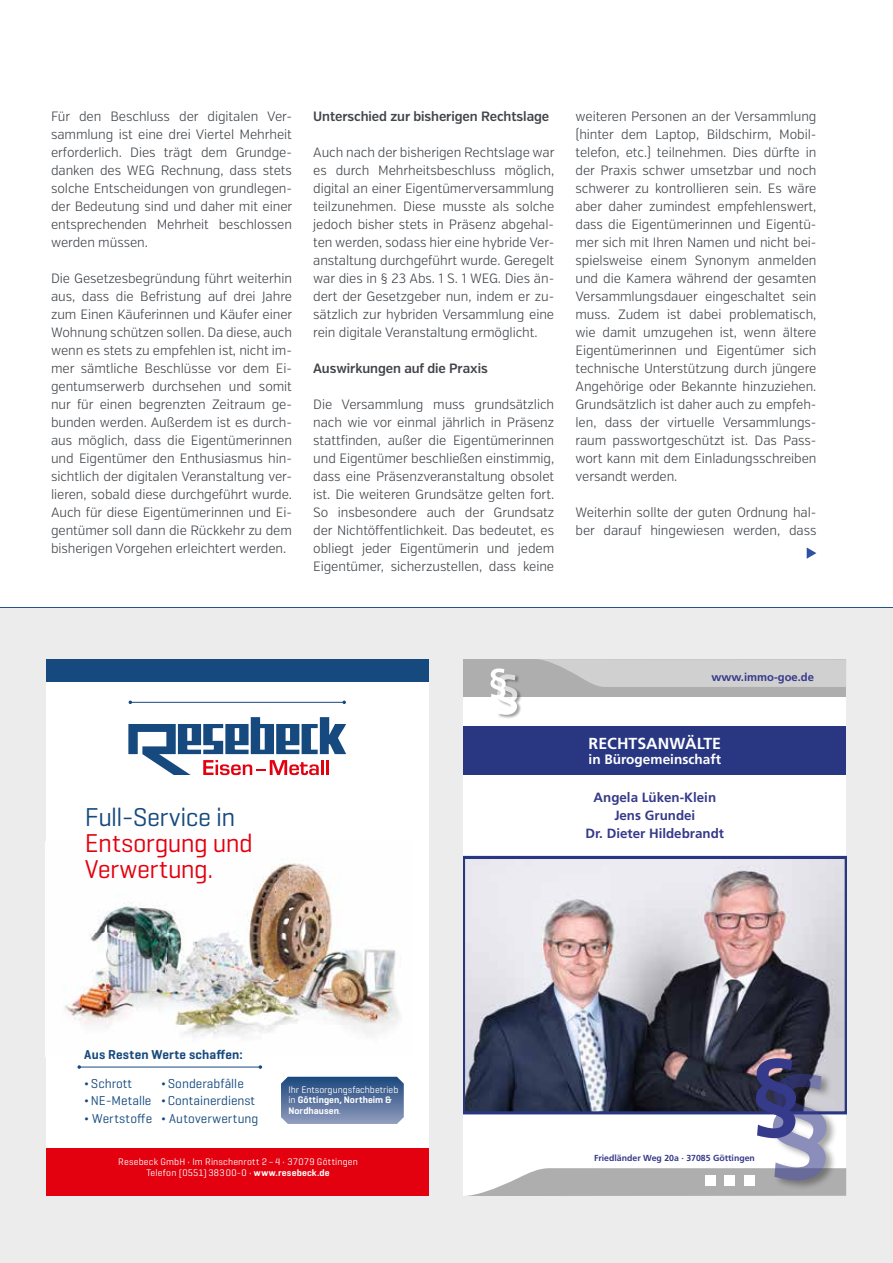
<style>
.page{position:relative;width:893px;height:1263px;background:#fff}
.page>*{position:absolute;margin:0;border:0;box-sizing:border-box;transform-origin:0 0}
.t1{font:26.25px/26.2px "Geogrotesque";letter-spacing:-.025em;color:#e3000f}
.t2{font:26.25px "Geogrotesque";letter-spacing:-.02em;color:#164a7e}
.t3{font:700 15.9px "Frutiger";color:#fff}
.t4{font:700 13.65px "Frutiger";color:#fff}
.t5{font:300 13.5px/18px "Verb Cond";letter-spacing:-.005em;color:#41454a;text-align:justify}
.t6{font:600 13.5px "Verb Cond";letter-spacing:-.005em;color:#41454a}
.t7{font:700 13.35px/18px "Frutiger";color:#363a8a;text-align:center}
.t8{font:13.2px/17.9px "Geogrotesque";color:#164a7e}
.t9{font:600 13.2px "Geogrotesque";letter-spacing:.015em;color:#164a7e}
.t10{font:700 11.25px "Frutiger";color:#363a8a}
.t11{font:9.6px/11.4px "Geogrotesque";letter-spacing:.015em;color:#fff;text-align:center}
.t12{font:600 9.6px/10.5px "Geogrotesque";letter-spacing:.005em;color:#fff}
.t13{font:700 8.7px "Frutiger";color:#363a8a}
.s1{font-weight:600}
.s2{font-weight:400}
</style>
<div class="page">
<div style="left:0;top:607px;width:893px;height:656px;background:#ececed"></div>
<div style="left:463px;top:659px;width:383px;height:537px;background:#fff"></div>
<img style="left:463px;top:856px;width:383px;height:202px">
<div style="left:463px;top:659px;width:383px;height:38px;background:#aeaeae"></div>
<svg style="left:539px;top:659px;width:307px;height:28px;background:#cbcbcb"></svg>
<div style="left:497px;top:673px;width:25px;height:45px;background:#1f1f1d;opacity:.7"></div>
<svg style="left:490px;top:668px;width:27px;height:47px"></svg>
<svg style="left:463px;top:1058px;width:383px;height:138px"></svg>
<div style="left:463px;top:726px;width:383px;height:48px;background:#293783"></div>
<div style="left:744px;top:1175px;width:11px;height:11px;background:#fff"></div>
<div style="left:724px;top:1175px;width:11px;height:11px;background:#fff"></div>
<div style="left:705px;top:1175px;width:10px;height:11px;background:#fff"></div>
<hr style="left:0;top:607px;width:893px;height:1px;background:#23528d">
<svg style="left:807px;top:547px;width:9px;height:12px"></svg>
<div style="left:46px;top:659px;width:383px;height:537px;background:#fff"></div>
<img style="left:63px;top:859px;width:337px;height:179px">
<svg style="left:281px;top:1077px;width:123px;height:47px;background:#59739e"></svg>
<svg style="left:128px;top:717px;width:218px;height:58px"></svg>
<hr style="left:321px;top:760px;width:3px;height:15px;background:#e3000f">
<hr style="left:326px;top:760px;width:3px;height:15px;background:#e3000f">
<hr style="left:130px;top:702px;width:214px;height:1px;background:#164a7e">
<svg style="left:342px;top:700px;width:4px;height:4px"></svg>
<div style="left:46px;top:659px;width:383px;height:22px;background:#164a7e"></div>
<hr style="left:79px;top:1066px;width:181px;height:1px;background:#164a7e">
<svg style="left:77px;top:1065px;width:4px;height:4px"></svg>
<div style="left:46px;top:1149px;width:383px;height:47px;background:#e3000f"></div>
<p class="t5" style="left:51px;top:108px;width:243px">Für den Beschluss der digitalen Ver&shy;sammlung ist eine drei Viertel Mehrheit erforderlich. Dies trägt dem Grundge&shy;danken des WEG Rechnung, dass stets solche Entscheidungen von grundlegen&shy;der Bedeutung sind und daher mit einer entsprechenden Mehrheit beschlossen werden müssen.</p>
<p class="t5" style="left:51px;top:270px;width:243px">Die Gesetzesbegründung führt weiterhin aus, dass die Befristung auf drei Jahre zum Einen Käuferinnen und Käufer einer Wohnung schützen sollen. Da diese, auch wenn es stets zu empfehlen ist, nicht im&shy;mer sämtliche Beschlüsse vor dem Ei&shy;gentumserwerb durchsehen und somit nur für einen begrenzten Zeitraum ge&shy;bunden werden. Außerdem ist es durch&shy;aus möglich, dass die Eigentümerinnen und Eigentümer den Enthusiasmus hin&shy;sichtlich der digitalen Veranstaltung ver&shy;lieren, sobald diese durchgeführt wurde.<br>Auch für diese Eigentümerinnen und Ei&shy;gentümer soll dann die Rückkehr zu dem bisherigen Vorgehen erleichtert werden.</p>
<p class="t6" style="left:313px;top:108px;width:238px">Unterschied zur bisherigen Rechtslage</p>
<p class="t5" style="left:313px;top:143px;width:243px">Auch nach der bisherigen Rechtslage war es durch Mehrheitsbeschluss möglich, digital an einer Eigentümerversammlung teilzunehmen. Diese musste als solche jedoch bisher stets in Präsenz abgehal&shy;ten werden, sodass hier eine hybride Ver&shy;anstaltung durchgeführt wurde. Geregelt war dies in § 23 Abs. 1 S. 1 WEG. Dies än&shy;dert der Gesetzgeber nun, indem er zu&shy;sätzlich zur hybriden Versammlung eine rein digitale Veranstaltung ermöglicht.</p>
<p class="t6" style="left:313px;top:360px;width:176px">Auswirkungen auf die Praxis</p>
<p class="t5" style="left:313px;top:395px;width:242px">Die Versammlung muss grundsätzlich nach wie vor einmal jährlich in Präsenz stattfinden, außer die Eigentümerinnen und Eigentümer beschließen einstimmig, dass eine Präsenzveranstaltung obsolet ist. Die weiteren Grundsätze gelten fort.<br>So insbesondere auch der Grundsatz der Nichtöffentlichkeit. Das bedeutet, es obliegt jeder Eigentümerin und jedem Eigentümer, sicherzustellen, dass keine</p>
<p class="t5" style="left:575px;top:107px;width:242px">weiteren Personen an der Versammlung (hinter dem Laptop, Bildschirm, Mobil&shy;telefon, etc.) teilnehmen. Dies dürfte in der Praxis schwer umsetzbar und noch schwerer zu kontrollieren sein. Es wäre aber daher zumindest empfehlenswert, dass die Eigentümerinnen und Eigentü&shy;mer sich mit Ihren Namen und nicht bei&shy;spielsweise einem Synonym anmelden und die Kamera während der gesamten Versammlungsdauer eingeschaltet sein muss. Zudem ist dabei problematisch, wie damit umzugehen ist, wenn ältere Eigentümerinnen und Eigentümer sich technische Unterstützung durch jüngere Angehörige oder Bekannte hinzuziehen.<br>Grundsätzlich ist daher auch zu empfeh&shy;len, dass der virtuelle Versammlungs&shy;raum passwortgeschützt ist. Das Pass&shy;wort kann mit dem Einladungsschreiben versandt werden.</p>
<p class="t5" style="left:575px;top:503px;width:242px">Weiterhin sollte der guten Ordnung hal&shy;ber darauf hingewiesen werden, dass</p>
<h1 class="t2" style="left:85px;top:800px;width:152px">Full-Service in</h1>
<h1 class="t1" style="left:85px;top:829px;width:170px">Entsorgung und<br>Verwertung.</h1>
<p class="t10" style="left:711px;top:670px;width:104px">www.immo-goe.de</p>
<p class="t3" style="left:589px;top:734px;width:134px">RECHTSANWÄLTE</p>
<p class="t4" style="left:589px;top:751px;width:134px">in Bürogemeinschaft</p>
<p class="t7" style="left:586px;top:788px;width:140px">Angela Lüken-Klein<br>Jens Grundei<br>Dr. Dieter Hildebrandt</p>
<p class="t9" style="left:84px;top:1046px;width:160px">Aus Resten Werte schaffen:</p>
<p class="t8" style="left:161px;top:1074px;width:99px">¬ Sonderabfälle<br>¬ Containerdienst ¬ Autoverwertung</p>
<p class="t11" style="left:118px;top:1155px;width:241px">Resebeck GmbH • Im Rinschenrott 2 – 4 • 37079 Göttingen<br>Telefon (0551) 383 00-0 • <span class="s1">www.resebeck.de</span></p>
<p class="t8" style="left:84px;top:1074px;width:69px">¬ Schrott<br>¬ NE-Metalle ¬ Wertstoffe</p>
<p class="t12" style="left:288px;top:1084px;width:111px"><span class="s2">Ihr Entsorgungsfachbetrieb in</span> Göttingen, Northeim &amp;<br>Nordhausen<span class="s2">.</span></p>
<p class="t13" style="left:594px;top:1152px;width:162px">Friedländer Weg 20a · 37085 Göttingen</p>
</div>
